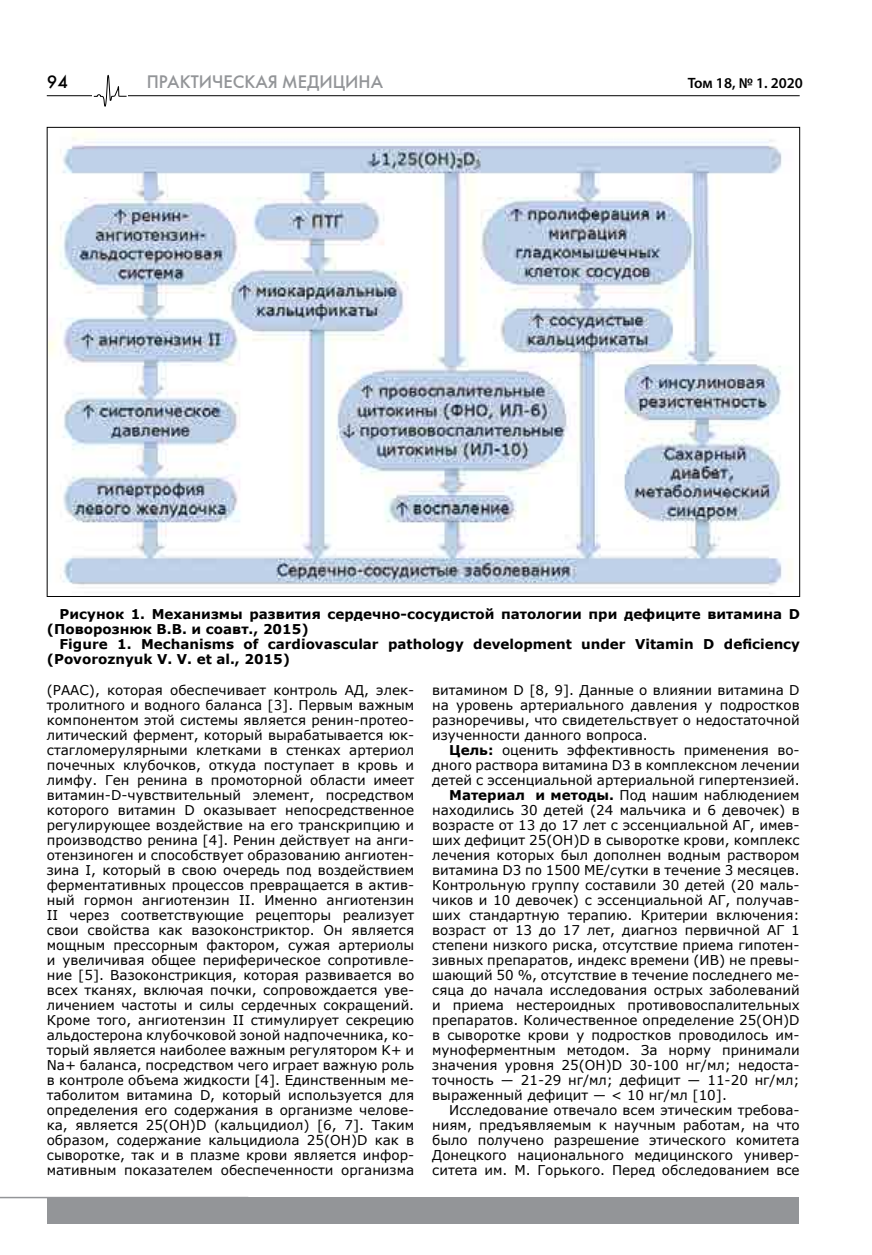
<style>
.page{position:relative;width:872px;height:1255px;background:#fff}
.page>*{position:absolute;margin:0;border:0;box-sizing:border-box;transform-origin:0 0}
.t1{font:18px "Futuris C";color:#939598}
.t2{font:18px "Futuris C";color:#000}
.t3{font:600 15px "Myriad Pro";color:#000}
.t4{font:13.5px/15px "Verdana";color:#000;text-align:justify}
.t5{font:700 13.5px/15px "Verdana";color:#000}
.s1{font-weight:700}
</style>
<div class="page">
<hr style="left:0;top:1196px;width:248px;height:2px;background:#939598">
<hr style="left:47px;top:95px;width:752px;height:1px;background:#000">
<div style="left:93px;top:74px;width:35px;height:33px;background:#fff"></div>
<svg style="left:93px;top:74px;width:34px;height:33px"></svg>
<div style="left:47px;top:1196px;width:751px;height:27px;background:#939598"></div>
<img style="left:49px;top:133px;width:735px;height:461px">
<h1 class="t2" style="left:47px;top:71px;width:23px">94</h1>
<h1 class="t1" style="left:147px;top:71px;width:238px">ПРАКТИЧЕСКАЯ МЕДИЦИНА</h1>
<p class="t3" style="left:687px;top:73px;width:117px">Том 18, № 1. 2020</p>
<p class="t5" style="left:47px;top:606px;width:754px;text-indent:13px">Рисунок 1. Механизмы развития сердечно-сосудистой патологии при дефиците витамина D (Поворознюк В.В. и соавт., 2015)</p>
<p class="t5" style="left:47px;top:636px;width:754px;text-indent:13px">Figure 1. Mechanisms of cardiovascular pathology development under Vitamin D deficiency (Povoroznyuk V. V. et al., 2015)</p>
<p class="t4" style="left:47px;top:682px;width:369px">(РААС), которая обеспечивает контроль АД, элек&shy;тролитного и водного баланса [3]. Первым важным компонентом этой системы является ренин-протео&shy;литический фермент, который вырабатывается юк&shy;стагломерулярными клетками в стенках артериол почечных клубочков, откуда поступает в кровь и лимфу. Ген ренина в промоторной области имеет витамин-D-чувствительный элемент, посредством которого витамин D оказывает непосредственное регулирующее воздействие на его транскрипцию и производство ренина [4]. Ренин действует на анги&shy;отензиноген и способствует образованию ангиотен&shy;зина I, который в свою очередь под воздействием ферментативных процессов превращается в актив&shy;ный гормон ангиотензин II. Именно ангиотензин II через соответствующие рецепторы реализует свои свойства как вазоконстриктор. Он является мощным прессорным фактором, сужая артериолы и увеличивая общее периферическое сопротивле&shy;ние [5]. Вазоконстрикция, которая развивается во всех тканях, включая почки, сопровождается уве&shy;личением частоты и силы сердечных сокращений.<br>Кроме того, ангиотензин II стимулирует секрецию альдостерона клубочковой зоной надпочечника, ко&shy;торый является наиболее важным регулятором K+ и Na+ баланса, посредством чего играет важную роль в контроле объема жидкости [4]. Единственным ме&shy;таболитом витамина D, который используется для определения его содержания в организме челове&shy;ка, является 25(OH)D (кальцидиол) [6, 7]. Таким образом, содержание кальцидиола 25(OH)D как в сыворотке, так и в плазме крови является инфор&shy;мативным показателем обеспеченности организма</p>
<p class="t4" style="left:432px;top:682px;width:369px">витамином D [8, 9]. Данные о влиянии витамина D на уровень артериального давления у подростков разноречивы, что свидетельствует о недостаточной изученности данного вопроса.</p>
<p class="t4" style="left:449px;top:742px;width:352px"><span class="s1">Цель:</span> оценить эффективность применения во-</p>
<p class="t4" style="left:432px;top:757px;width:369px">дного раствора витамина D3 в комплексном лечении</p>
<p class="t4" style="left:432px;top:772px;width:369px">детей с эссенциальной артериальной гипертензией.</p>
<p class="t4" style="left:449px;top:787px;width:352px"><span class="s1">Материал и методы.</span> Под нашим наблюдением</p>
<p class="t4" style="left:432px;top:802px;width:369px">находились 30 детей (24 мальчика и 6 девочек) в</p>
<p class="t4" style="left:432px;top:817px;width:369px">возрасте от 13 до 17 лет с эссенциальной АГ, имев-</p>
<p class="t4" style="left:432px;top:832px;width:369px">ших дефицит 25(ОH)D в сыворотке крови, комплекс</p>
<p class="t4" style="left:432px;top:847px;width:369px">лечения которых был дополнен водным раствором</p>
<p class="t4" style="left:432px;top:862px;width:369px">витамина D3 по 1500 МЕ/сутки в течение 3 месяцев.</p>
<p class="t4" style="left:432px;top:877px;width:369px">Контрольную группу составили 30 детей (20 маль-</p>
<p class="t4" style="left:432px;top:892px;width:369px">чиков и 10 девочек) с эссенциальной АГ, получав-</p>
<p class="t4" style="left:432px;top:907px;width:369px">ших стандартную терапию. Критерии включения:</p>
<p class="t4" style="left:432px;top:922px;width:369px">возраст от 13 до 17 лет, диагноз первичной АГ 1</p>
<p class="t4" style="left:432px;top:937px;width:369px">степени низкого риска, отсутствие приема гипотен-</p>
<p class="t4" style="left:432px;top:952px;width:369px">зивных препаратов, индекс времени (ИВ) не превы-</p>
<p class="t4" style="left:432px;top:967px;width:369px">шающий 50 %, отсутствие в течение последнего ме-</p>
<p class="t4" style="left:432px;top:982px;width:369px">сяца до начала исследования острых заболеваний</p>
<p class="t4" style="left:432px;top:997px;width:369px">и приема нестероидных противовоспалительных</p>
<p class="t4" style="left:432px;top:1012px;width:369px">препаратов. Количественное определение 25(ОH)D</p>
<p class="t4" style="left:432px;top:1027px;width:369px">в сыворотке крови у подростков проводилось им-</p>
<p class="t4" style="left:432px;top:1042px;width:369px">муноферментным методом. За норму принимали</p>
<p class="t4" style="left:432px;top:1057px;width:369px">значения уровня 25(ОН)D 30-100 нг/мл; недоста-</p>
<p class="t4" style="left:432px;top:1072px;width:369px">точность ― 21-29 нг/мл; дефицит ― 11-20 нг/мл;</p>
<p class="t4" style="left:432px;top:1087px;width:296px">выраженный дефицит ― &lt; 10 нг/мл [10].</p>
<p class="t4" style="left:449px;top:1102px;width:352px">Исследование отвечало всем этическим требова-</p>
<p class="t4" style="left:432px;top:1117px;width:369px">ниям, предъявляемым к научным работам, на что</p>
<p class="t4" style="left:432px;top:1132px;width:369px">было получено разрешение этического комитета</p>
<p class="t4" style="left:432px;top:1147px;width:369px">Донецкого национального медицинского универ-</p>
<p class="t4" style="left:432px;top:1162px;width:369px">ситета им. М. Горького. Перед обследованием все</p>
</div>
